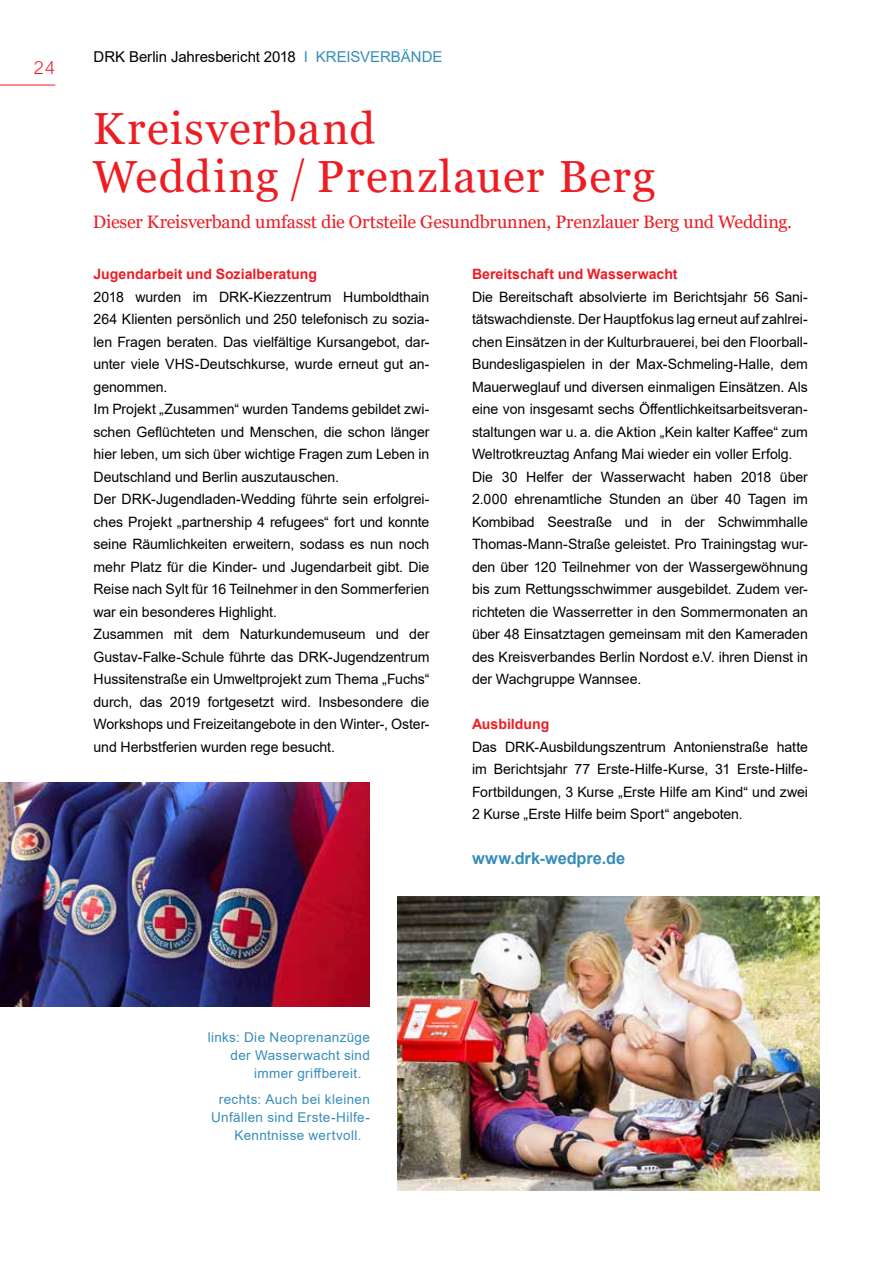
<style>
.page{position:relative;width:893px;height:1263px;background:#fff}
.page>*{position:absolute;margin:0;border:0;box-sizing:border-box;transform-origin:0 0}
.t1{font:45px/48px "Georgia";letter-spacing:.03em;color:#ed1d24}
.t2{font:18px "Georgia";letter-spacing:-.015em;color:#ed1d24}
.t3{font:300 18px "Arial Nova";color:#ed1d24}
.t4{font:700 16.5px "Arial";letter-spacing:-.005em;color:#368dba}
.t5{font:15px "Arial";letter-spacing:-.005em;color:#000}
.t6{font:14.25px/22.5px "Arial";letter-spacing:-.005em;color:#000}
.t7{font:700 14.25px "Arial";color:#ed1d24}
.t8{font:13.5px "Arial";letter-spacing:.025em;color:#368dba}
.s1{color:#368dba}
</style>
<div class="page">
<hr style="left:0;top:85px;width:55px;height:1px;background:#ed1d24">
<img style="left:0;top:782px;width:370px;height:224px">
<img style="left:398px;top:896px;width:422px;height:295px">
<p class="t3" style="left:34px;top:57px;width:23px">24</p>
<p class="t5" style="left:94px;top:46px;width:351px">DRK Berlin Jahresbericht 2018 <span class="s1">I KREISVERBÄNDE</span></p>
<h1 class="t1" style="left:93px;top:105px;width:564px">Kreisverband<br>Wedding / Prenzlauer Berg</h1>
<p class="t2" style="left:93px;top:210px;width:701px">Dieser Kreisverband umfasst die Ortsteile Gesundbrunnen, Prenzlauer Berg und Wedding.</p>
<p class="t7" style="left:94px;top:264px;width:225px">Jugendarbeit und Sozialberatung</p>
<p class="t6" style="left:94px;top:285px;width:337px">2018 wurden im DRK-Kiezzentrum Humboldthain 264 Klienten persönlich und 250 telefonisch zu sozia&shy;len Fragen beraten. Das vielfältige Kursangebot, dar&shy;unter viele VHS-Deutschkurse, wurde erneut gut an&shy;genommen.<br>Im Projekt „Zusammen“ wurden Tandems gebildet zwi&shy;schen Geflüchteten und Menschen, die schon länger hier leben, um sich über wichtige Fragen zum Leben in Deutschland und Berlin auszutauschen.<br>Der DRK-Jugendladen-Wedding führte sein erfolgrei&shy;ches Projekt „partnership 4 refugees“ fort und konnte seine Räumlichkeiten erweitern, sodass es nun noch mehr Platz für die Kinder- und Jugendarbeit gibt. Die Reise nach Sylt für 16 Teilnehmer in den Sommerferien war ein besonderes Highlight.<br>Zusammen mit dem Naturkundemuseum und der Gustav-Falke-Schule führte das DRK-Jugendzentrum Hussitenstraße ein Umweltprojekt zum Thema „Fuchs“ durch, das 2019 fortgesetzt wird. Insbesondere die Workshops und Freizeitangebote in den Winter-, Oster&shy;und Herbstferien wurden rege besucht.</p>
<p class="t7" style="left:472px;top:264px;width:207px">Bereitschaft und Wasserwacht</p>
<p class="t6" style="left:472px;top:285px;width:337px">Die Bereitschaft absolvierte im Berichtsjahr 56 Sani&shy;tätswachdienste. Der Hauptfokus lag erneut auf zahlrei&shy;chen Einsätzen in der Kulturbrauerei, bei den Floorball-Bundesligaspielen in der Max-Schmeling-Halle, dem Mauerweglauf und diversen einmaligen Einsätzen. Als eine von insgesamt sechs Öffentlichkeitsarbeitsveran&shy;staltungen war u. a. die Aktion „Kein kalter Kaffee“ zum Weltrotkreuztag Anfang Mai wieder ein voller Erfolg.<br>Die 30 Helfer der Wasserwacht haben 2018 über 2.000 ehrenamtliche Stunden an über 40 Tagen im Kombibad Seestraße und in der Schwimmhalle Thomas-Mann-Straße geleistet. Pro Trainingstag wur&shy;den über 120 Teilnehmer von der Wassergewöhnung bis zum Rettungsschwimmer ausgebildet. Zudem ver&shy;richteten die Wasserretter in den Sommermonaten an über 48 Einsatztagen gemeinsam mit den Kameraden des Kreisverbandes Berlin Nordost e.V. ihren Dienst in der Wachgruppe Wannsee.</p>
<p class="t7" style="left:472px;top:714px;width:79px">Ausbildung</p>
<p class="t6" style="left:472px;top:735px;width:337px;text-align:justify">Das DRK-Ausbildungszentrum Antonienstraße hatte im Berichtsjahr 77 Erste-Hilfe-Kurse, 31 Erste-Hilfe-Fortbildungen, 3 Kurse „Erste Hilfe am Kind“ und zwei 2 Kurse „Erste Hilfe beim Sport“ angeboten.</p>
<p class="t4" style="left:472px;top:847px;width:155px">www.drk-wedpre.de</p>
<p class="t8" style="left:208px;top:1028px;width:164px">links: Die Neoprenanzüge</p>
<p class="t8" style="left:230px;top:1046px;width:141px">der Wasserwacht sind</p>
<p class="t8" style="left:254px;top:1064px;width:109px">immer griffbereit.</p>
<p class="t8" style="left:219px;top:1089px;width:153px">rechts: Auch bei kleinen</p>
<p class="t8" style="left:211px;top:1107px;width:160px">Unfällen sind Erste-Hilfe-</p>
<p class="t8" style="left:235px;top:1125px;width:128px">Kenntnisse wertvoll.</p>
</div>
